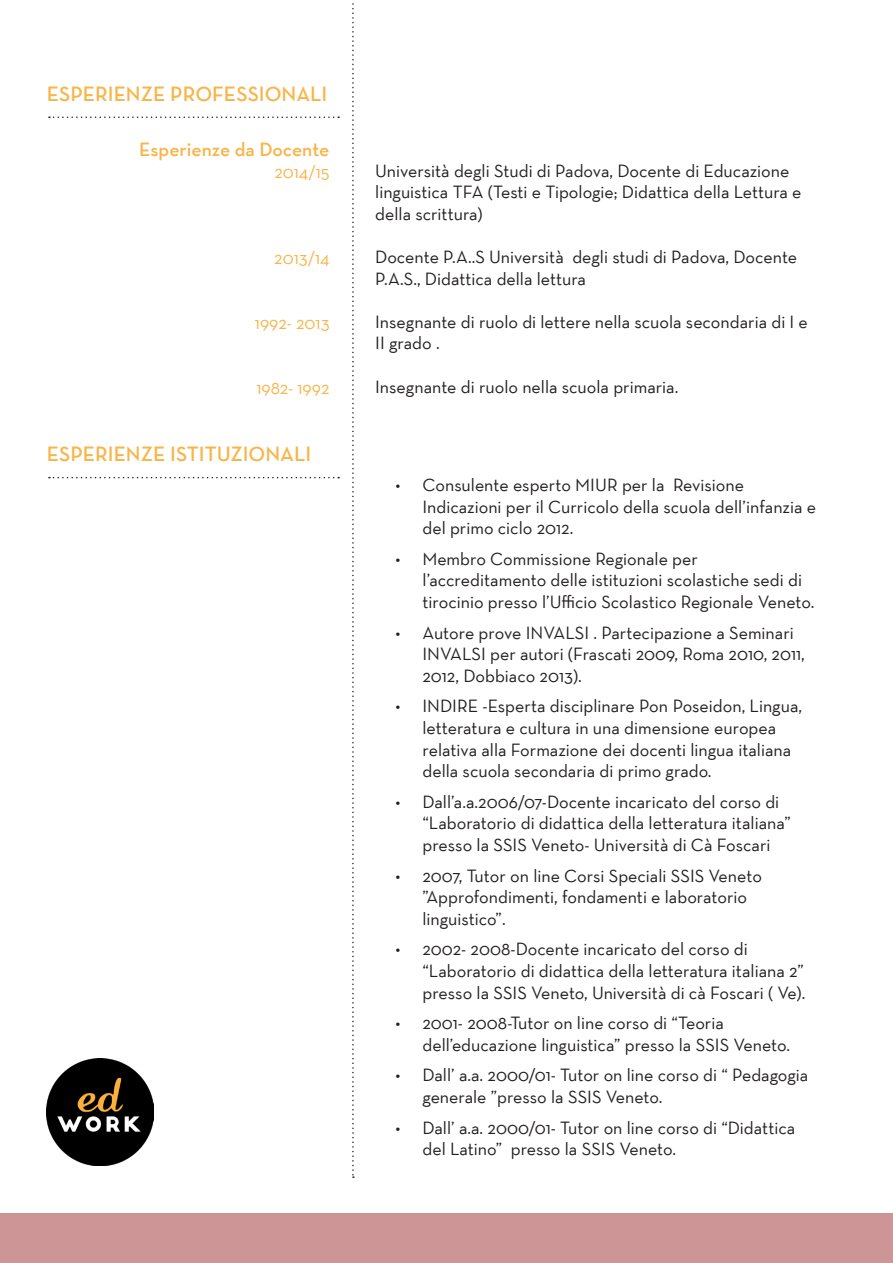
<style>
.page{position:relative;width:893px;height:1263px;background:#fff}
.page>*{position:absolute;margin:0;border:0;box-sizing:border-box;transform-origin:0 0}
.t1{font:600 21px "Neutra Text";color:#f8b549}
.t2{font:600 19.5px "Neutra Text";color:#f8b549}
.t3{font:18px/21.6px "Neutra Text";color:#231f20}
.t4{font:18px "Neutra Text";color:#f8b549}
</style>
<div class="page">
<svg style="left:352px;top:3px;width:2px;height:1175px"></svg>
<div style="left:0;top:1213px;width:893px;height:50px;background:#ce9596"></div>
<img style="left:47px;top:1059px;width:106px;height:106px">
<svg style="left:49px;top:116px;width:290px;height:2px"></svg>
<svg style="left:49px;top:477px;width:290px;height:1px"></svg>
<p class="t1" style="left:47px;top:81px;width:282px">ESPERIENZE PROFESSIONALI</p>
<p class="t2" style="left:139px;top:137px;width:192px">Esperienze da Docente</p>
<p class="t4" style="left:274px;top:161px;width:57px">2014/15</p>
<p class="t4" style="left:274px;top:247px;width:57px">2013/14</p>
<p class="t4" style="left:255px;top:312px;width:76px">1992- 2013</p>
<p class="t4" style="left:256px;top:377px;width:75px">1982- 1992</p>
<p class="t1" style="left:47px;top:441px;width:266px">ESPERIENZE ISTITUZIONALI</p>
<p class="t3" style="left:375px;top:159px;width:428px">Università degli Studi di Padova, Docente di Educazione linguistica TFA (Testi e Tipologie; Didattica della Lettura e della scrittura)</p>
<p class="t3" style="left:375px;top:246px;width:423px">Docente P.A..S Università degli studi di Padova, Docente<br>P.A.S., Didattica della lettura</p>
<p class="t3" style="left:375px;top:311px;width:434px">Insegnante di ruolo di lettere nella scuola secondaria di I e<br>II grado .</p>
<p class="t3" style="left:375px;top:375px;width:305px">Insegnante di ruolo nella scuola primaria.</p>
<p class="t3" style="left:422px;top:474px;width:395px;text-indent:-27px">• Consulente esperto MIUR per la Revisione<br>Indicazioni per il Curricolo della scuola dell’infanzia e del primo ciclo 2012.</p>
<p class="t3" style="left:422px;top:548px;width:393px;text-indent:-27px">• Membro Commissione Regionale per l’accreditamento delle istituzioni scolastiche sedi di tirocinio presso l’Ufficio Scolastico Regionale Veneto.</p>
<p class="t3" style="left:422px;top:621px;width:384px;text-indent:-27px">• Autore prove INVALSI . Partecipazione a Seminari<br>INVALSI per autori (Frascati 2009, Roma 2010, 2011,<br>2012, Dobbiaco 2013).</p>
<p class="t3" style="left:422px;top:695px;width:381px;text-indent:-27px">• INDIRE -Esperta disciplinare Pon Poseidon, Lingua, letteratura e cultura in una dimensione europea relativa alla Formazione dei docenti lingua italiana della scuola secondaria di primo grado.</p>
<p class="t3" style="left:422px;top:791px;width:370px;text-indent:-27px">• Dall’a.a.2006/07-Docente incaricato del corso di “Laboratorio di didattica della letteratura italiana” presso la SSIS Veneto- Università di Cà Foscari</p>
<p class="t3" style="left:422px;top:864px;width:341px;text-indent:-27px">• 2007, Tutor on line Corsi Speciali SSIS Veneto ”Approfondimenti, fondamenti e laboratorio linguistico”.</p>
<p class="t3" style="left:422px;top:938px;width:384px;text-indent:-27px">• 2002- 2008-Docente incaricato del corso di “Laboratorio di didattica della letteratura italiana 2” presso la SSIS Veneto, Università di cà Foscari ( Ve).</p>
<p class="t3" style="left:422px;top:1012px;width:369px;text-indent:-27px">• 2001- 2008-Tutor on line corso di “Teoria dell’educazione linguistica” presso la SSIS Veneto.</p>
<p class="t3" style="left:422px;top:1064px;width:387px;text-indent:-27px">• Dall’ a.a. 2000/01- Tutor on line corso di “ Pedagogia generale ”presso la SSIS Veneto.</p>
<p class="t3" style="left:422px;top:1116px;width:374px;text-indent:-27px">• Dall’ a.a. 2000/01- Tutor on line corso di “Didattica del Latino” presso la SSIS Veneto.</p>
</div>
